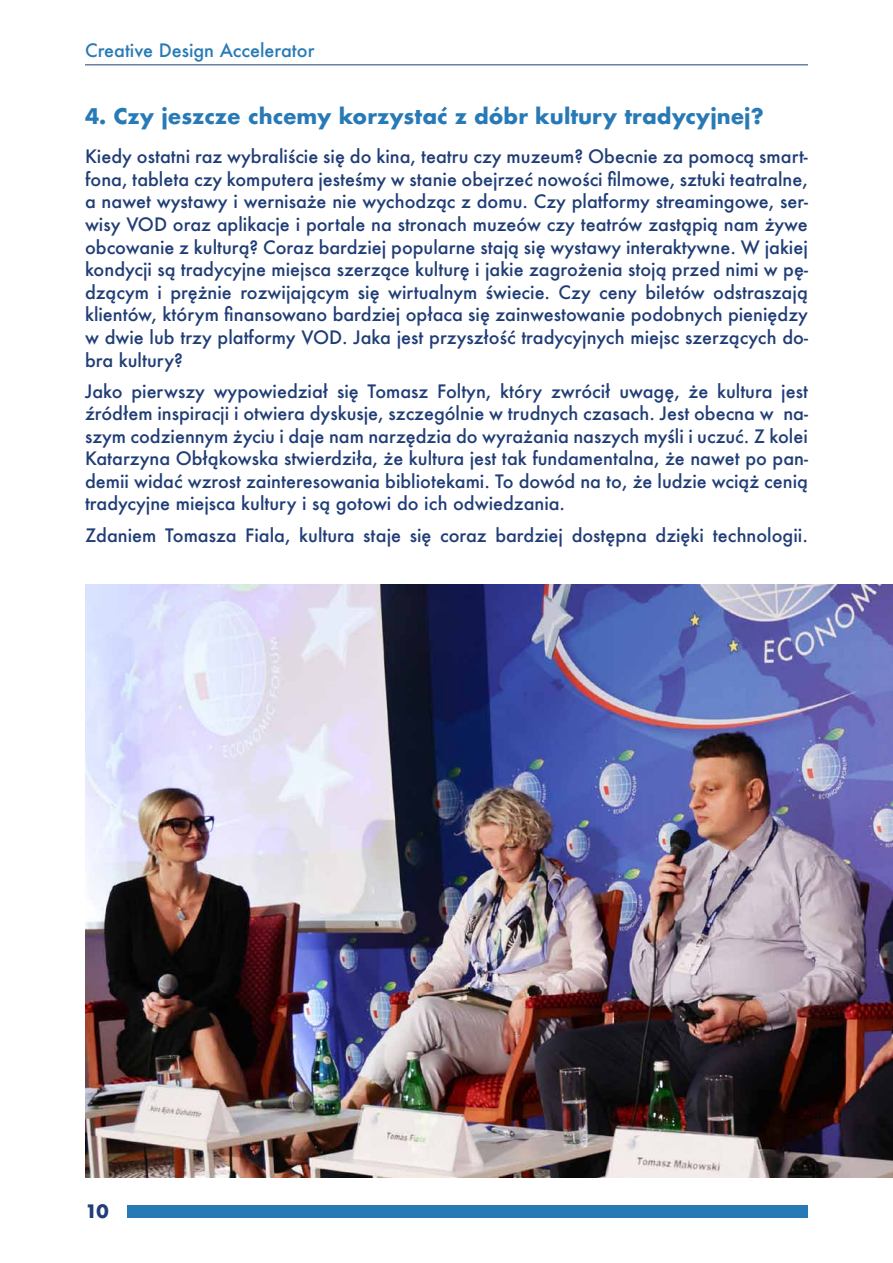
<style>
.page{position:relative;width:893px;height:1263px;background:#fff}
.page>*{position:absolute;margin:0;border:0;box-sizing:border-box;transform-origin:0 0}
.t1{font:700 21px "Futura";color:#287ab6}
.t2{font:500 18px/22.5px "Futura";color:#203d76;text-align:justify}
.t3{font:500 18px "Futura";color:#287ab6}
.t4{font:700 18px "Futura";color:#203d76}
</style>
<div class="page">
<hr style="left:85px;top:64px;width:723px;height:1px;background:#203d76">
<div style="left:128px;top:1205px;width:680px;height:13px;background:#287ab6"></div>
<img style="left:85px;top:585px;width:808px;height:593px">
<p class="t3" style="left:85px;top:38px;width:231px">Creative Design Accelerator</p>
<p class="t1" style="left:85px;top:101px;width:680px">4. Czy jeszcze chcemy korzystać z dóbr kultury tradycyjnej?</p>
<p class="t2" style="left:85px;top:145px;width:724px">Kiedy ostatni raz wybraliście się do kina, teatru czy muzeum? Obecnie za pomocą smart&shy;fona, tableta czy komputera jesteśmy w stanie obejrzeć nowości filmowe, sztuki teatralne, a nawet wystawy i wernisaże nie wychodząc z domu. Czy platformy streamingowe, ser&shy;wisy VOD oraz aplikacje i portale na stronach muzeów czy teatrów zastąpią nam żywe obcowanie z kulturą? Coraz bardziej popularne stają się wystawy interaktywne. W jakiej kondycji są tradycyjne miejsca szerzące kulturę i jakie zagrożenia stoją przed nimi w pę&shy;dzącym i prężnie rozwijającym się wirtualnym świecie. Czy ceny biletów odstraszają klientów, którym finansowano bardziej opłaca się zainwestowanie podobnych pieniędzy w dwie lub trzy platformy VOD. Jaka jest przyszłość tradycyjnych miejsc szerzących do&shy;bra kultury?</p>
<p class="t2" style="left:85px;top:379px;width:724px">Jako pierwszy wypowiedział się Tomasz Foltyn, który zwrócił uwagę, że kultura jest źródłem inspiracji i otwiera dyskusje, szczególnie w trudnych czasach. Jest obecna w na&shy;szym codziennym życiu i daje nam narzędzia do wyrażania naszych myśli i uczuć. Z kolei Katarzyna Obłąkowska stwierdziła, że kultura jest tak fundamentalna, że nawet po pan&shy;demii widać wzrost zainteresowania bibliotekami. To dowód na to, że ludzie wciąż cenią tradycyjne miejsca kultury i są gotowi do ich odwiedzania.</p>
<p class="t2" style="left:85px;top:523px;width:724px">Zdaniem Tomasza Fiala, kultura staje się coraz bardziej dostępna dzięki technologii.</p>
<p class="t4" style="left:85px;top:1198px;width:25px">10</p>
</div>
